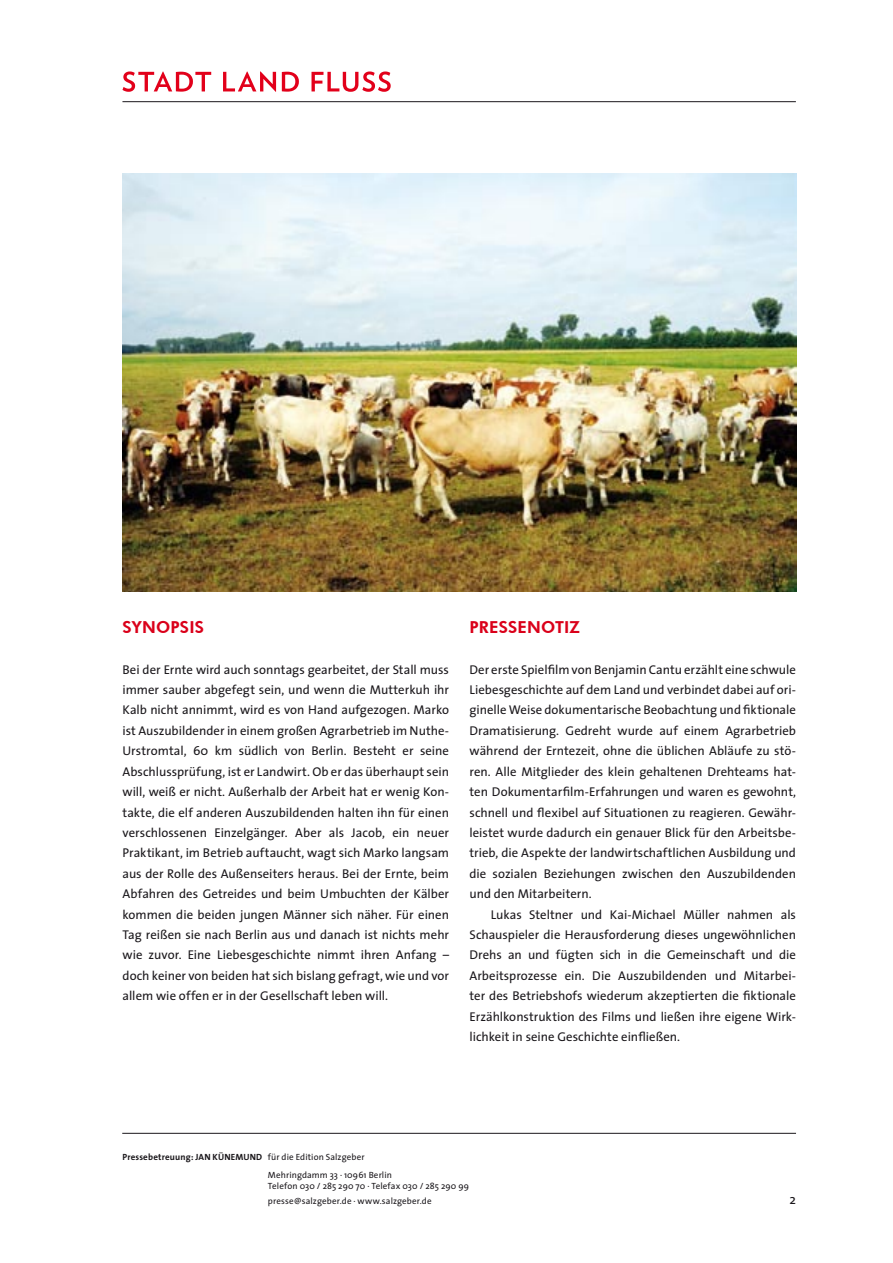
<style>
.page{position:relative;width:893px;height:1263px;background:#fff}
.page>*{position:absolute;margin:0;border:0;box-sizing:border-box;transform-origin:0 0}
.t1{font:800 16.5px "Futura BT";letter-spacing:.01em;color:#da001a}
.t2{font:13.5px "The Sans";color:#1a171b}
.t3{font:12.75px/20.4px "The Sans";color:#1a171b;text-align:justify}
.t4{font:9px/18.3px "The Sans";letter-spacing:.01em;color:#1a171b}
.s1{font-weight:700}
</style>
<div class="page">
<hr style="left:122px;top:101px;width:674px;height:1px;background:#1a171b">
<hr style="left:122px;top:1133px;width:674px;height:1px;background:#1a171b">
<svg style="left:122px;top:71px;width:269px;height:21px"></svg>
<img style="left:122px;top:173px;width:674px;height:419px">
<p class="t1" style="left:122px;top:617px;width:83px">SYNOPSIS</p>
<p class="t3" style="left:122px;top:659px;width:328px">Bei der Ernte wird auch sonntags gearbeitet, der Stall muss immer sauber abgefegt sein, und wenn die Mutterkuh ihr Kalb nicht annimmt, wird es von Hand aufgezogen. Marko ist Auszubildender in einem großen Agrarbetrieb im Nuthe-Urstromtal, 60 km südlich von Berlin. Besteht er seine Abschlussprüfung, ist er Landwirt. Ob er das überhaupt sein will, weiß er nicht. Außerhalb der Arbeit hat er wenig Kon&shy;takte, die elf anderen Auszubildenden halten ihn für einen verschlossenen Einzelgänger. Aber als Jacob, ein neuer Praktikant, im Betrieb auftaucht, wagt sich Marko langsam aus der Rolle des Außenseiters heraus. Bei der Ernte, beim Abfahren des Getreides und beim Umbuchten der Kälber kommen die beiden jungen Männer sich näher. Für einen Tag reißen sie nach Berlin aus und danach ist nichts mehr wie zuvor. Eine Liebesgeschichte nimmt ihren Anfang – doch keiner von beiden hat sich bislang gefragt, wie und vor allem wie offen er in der Gesellschaft leben will.</p>
<p class="t1" style="left:469px;top:617px;width:112px">PRESSENOTIZ</p>
<p class="t3" style="left:469px;top:659px;width:328px">Der erste Spielfilm von Benjamin Cantu erzählt eine schwule Liebesgeschichte auf dem Land und verbindet dabei auf ori&shy;ginelle Weise dokumentarische Beobachtung und fiktionale Dramatisierung. Gedreht wurde auf einem Agrarbetrieb während der Erntezeit, ohne die üblichen Abläufe zu stö&shy;ren. Alle Mitglieder des klein gehaltenen Drehteams hat&shy;ten Dokumentarfilm-Erfahrungen und waren es gewohnt, schnell und flexibel auf Situationen zu reagieren. Gewähr&shy;leistet wurde dadurch ein genauer Blick für den Arbeitsbe&shy;trieb, die Aspekte der landwirtschaftlichen Ausbildung und die sozialen Beziehungen zwischen den Auszubildenden und den Mitarbeitern.</p>
<p class="t3" style="left:469px;top:904px;width:328px;text-indent:21px">Lukas Steltner und Kai-Michael Müller nahmen als Schauspieler die Herausforderung dieses ungewöhnlichen Drehs an und fügten sich in die Gemeinschaft und die Arbeitsprozesse ein. Die Auszubildenden und Mitarbei&shy;ter des Betriebshofs wiederum akzeptierten die fiktionale Erzählkonstruktion des Films und ließen ihre eigene Wirk&shy;lichkeit in seine Geschichte einfließen.</p>
<p class="t4" style="left:268px;top:1147px;width:125px;text-indent:-146px"><span class="s1">Pressebetreuung: Jan Künemund</span> für die Edition Salzgeber<br>Mehringdamm 33 · 10961 Berlin</p>
<p class="t4" style="left:268px;top:1178px;width:202px;line-height:15.3px">Telefon 030 / 285 290 70 · Telefax 030 / 285 290 99 presse@salzgeber.de · www.salzgeber.de</p>
<p class="t2" style="left:789px;top:1188px;width:8px">2</p>
</div>
